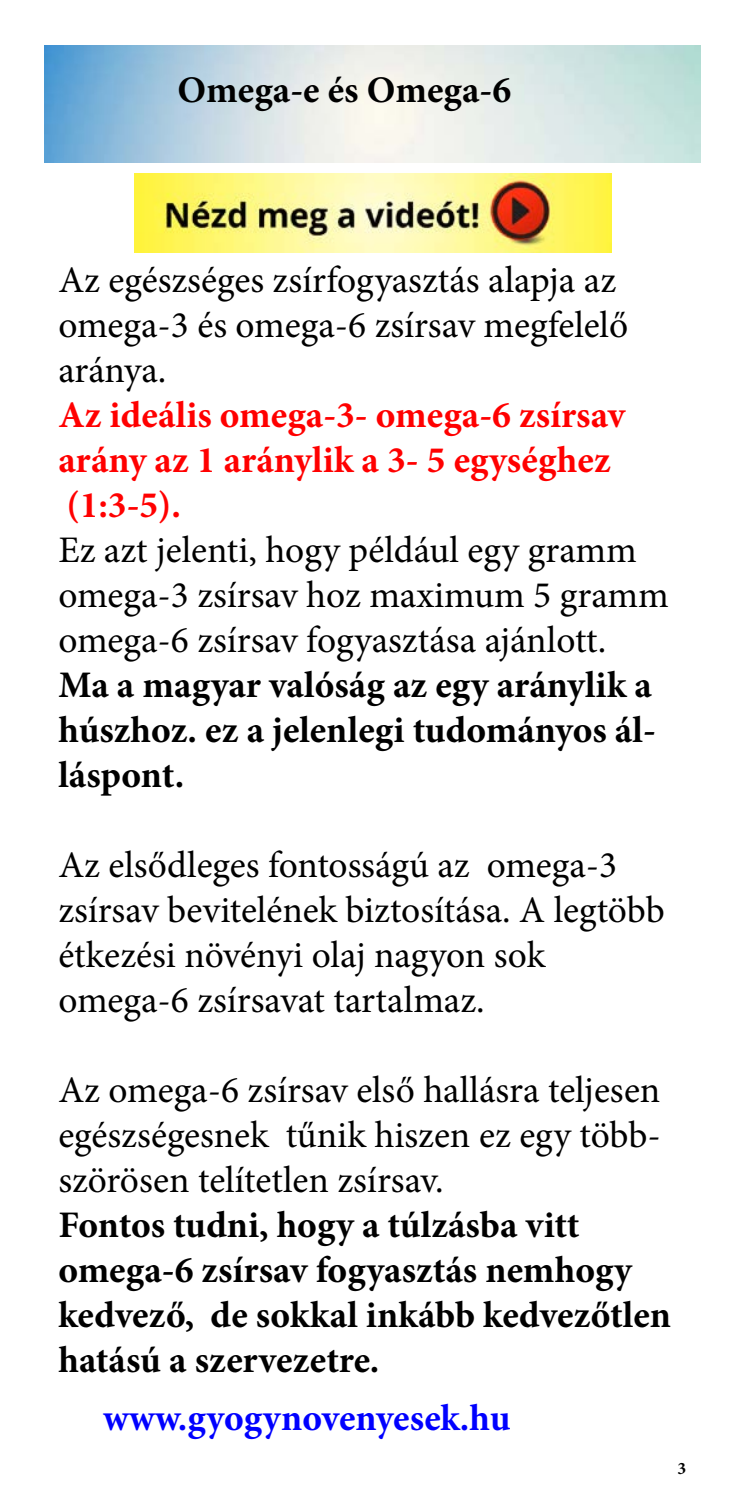
<style>
.page{position:relative;width:750px;height:1500px;background:#fff}
.page>*{position:absolute;margin:0;border:0;box-sizing:border-box;transform-origin:0 0}
.t1{font:37.5px/45px "Minion Pro";color:#000}
.t2{font:700 37.5px/45px "Minion Pro";color:#000;text-align:justify}
.t3{font:700 37.5px/45px "Minion Pro";color:#f00}
.t4{font:700 37.5px "Minion Pro";color:#00f}
.t5{font:700 17.5px "Minion Pro";color:#000}
</style>
<div class="page">
<img style="left:44px;top:45px;width:656px;height:117px">
<img style="left:134px;top:173px;width:477px;height:80px">
<p class="t2" style="left:178px;top:67px;width:335px">Omega-e és Omega-6</p>
<p class="t1" style="left:58px;top:257px;width:571px">Az egészséges zsírfogyasztás alapja az omega-3 és omega-6 zsírsav megfelelő aránya.</p>
<p class="t3" style="left:58px;top:392px;width:568px">Az ideális omega-3- omega-6 zsírsav arány az 1 aránylik a 3- 5 egységhez (1:3-5).</p>
<p class="t1" style="left:58px;top:527px;width:612px">Ez azt jelenti, hogy például egy gramm omega-3 zsírsav hoz maximum 5 gramm omega-6 zsírsav fogyasztása ajánlott.</p>
<p class="t2" style="left:58px;top:662px;width:599px">Ma a magyar valóság az egy aránylik a húszhoz. ez a jelenlegi tudományos ál&shy;láspont.</p>
<p class="t1" style="left:58px;top:842px;width:608px">Az elsődleges fontosságú az omega-3 zsírsav bevitelének biztosítása. A legtöbb étkezési növényi olaj nagyon sok omega-6 zsírsavat tartalmaz.</p>
<p class="t1" style="left:58px;top:1067px;width:604px;text-align:justify">Az omega-6 zsírsav első hallásra teljesen egészségesnek tűnik hiszen ez egy több&shy;szörösen telítetlen zsírsav.</p>
<p class="t2" style="left:58px;top:1202px;width:614px;text-align:left">Fontos tudni, hogy a túlzásba vitt omega-6 zsírsav fogyasztás nemhogy kedvező, de sokkal inkább kedvezőtlen hatású a szervezetre.</p>
<p class="t4" style="left:103px;top:1391px;width:409px">www.gyogynovenyesek.hu</p>
<p class="t5" style="left:678px;top:1456px;width:10px">3</p>
</div>
